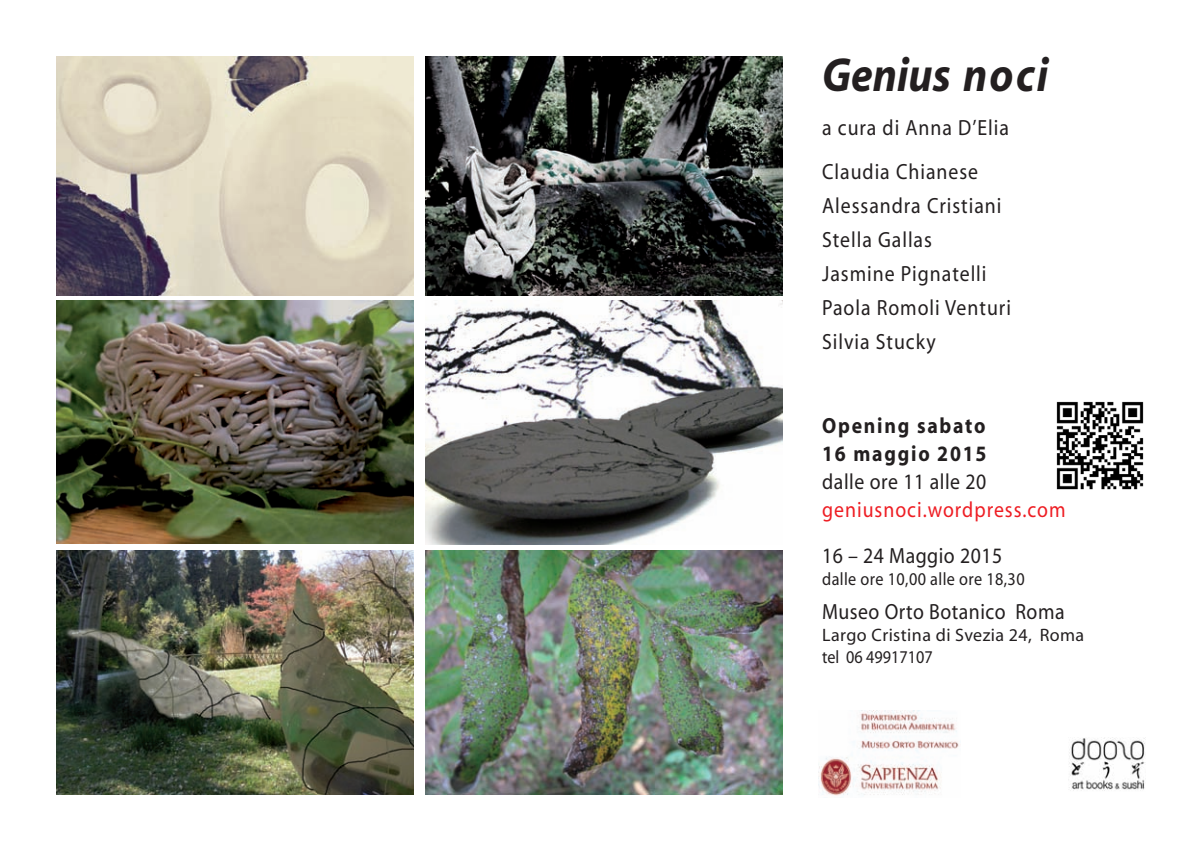
<style>
.page{position:relative;width:1202px;height:851px;background:#fff}
.page>*{position:absolute;margin:0;border:0;box-sizing:border-box;transform-origin:0 0}
.t1{font:italic 700 48px "Myriad";color:#231f20;scale:.9 1}
.t2{font:22px/34px "Myriad";letter-spacing:.05em;color:#231f20;scale:.9 1}
.t3{font:22px "Myriad";letter-spacing:.025em;color:#231f20;scale:.9 1}
.t4{font:700 22px/28px "Myriad";letter-spacing:.09em;color:#231f20;scale:.9 1}
.t5{font:22px "Myriad";letter-spacing:.05em;color:#ee1d23;scale:.9 1}
.t6{font:22px "Myriad";letter-spacing:.03em;color:#231f20;scale:.9 1}
.t7{font:18px/22px "Myriad";letter-spacing:.025em;color:#231f20}
.t8{font:18px "Myriad";letter-spacing:.025em;color:#231f20;scale:.9 1}
</style>
<div class="page">
<img style="left:57px;top:57px;width:357px;height:238px">
<img style="left:425px;top:57px;width:357px;height:238px">
<img style="left:425px;top:300px;width:357px;height:244px">
<img style="left:57px;top:550px;width:357px;height:244px">
<img style="left:425px;top:550px;width:357px;height:244px">
<img style="left:57px;top:300px;width:357px;height:244px">
<img style="left:818px;top:710px;width:141px;height:86px">
<img style="left:1069px;top:737px;width:76px;height:54px">
<img style="left:1056px;top:401px;width:88px;height:89px">
<h1 class="t1" style="left:822px;top:57px;width:253px">Genius noci</h1>
<p class="t2" style="left:822px;top:107px;width:209px;line-height:44px">a cura di Anna D’Elia<br>Claudia Chianese</p>
<p class="t2" style="left:822px;top:190px;width:211px">Alessandra Cristiani<br>Stella Gallas<br>Jasmine Pignatelli<br>Paola Romoli Venturi<br>Silvia Stucky</p>
<p class="t4" style="left:822px;top:413px;width:184px">Opening sabato<br>16 maggio 2015</p>
<p class="t6" style="left:822px;top:473px;width:184px">dalle ore 11 alle 20</p>
<p class="t5" style="left:822px;top:501px;width:272px">geniusnoci.wordpress.com</p>
<p class="t3" style="left:822px;top:547px;width:202px">16 – 24 Maggio 2015</p>
<p class="t8" style="left:822px;top:572px;width:226px">dalle ore 10,00 alle ore 18,30</p>
<p class="t3" style="left:822px;top:603px;width:271px">Museo Orto Botanico Roma</p>
<p class="t7" style="left:822px;top:625px;width:264px">Largo Cristina di Svezia 24, Roma tel 06 49917107</p>
</div>
